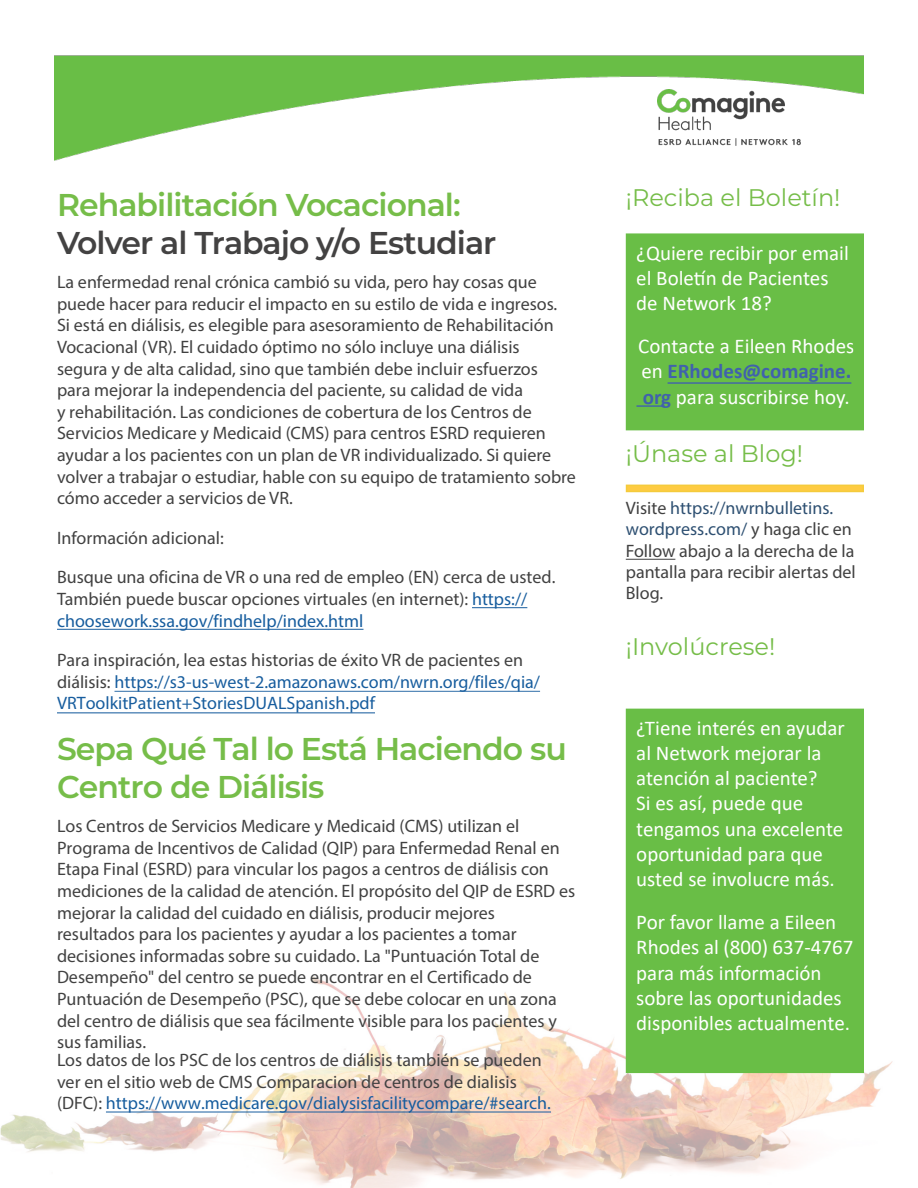
<style>
.page{position:relative;width:918px;height:1188px;background:#fff}
.page>*{position:absolute;margin:0;border:0;box-sizing:border-box;transform-origin:0 0}
.Body_Text{font:600 31.5px/37.8px "Montserrat";letter-spacing:-.03em;color:#434242}
.Body_Text-2{font:600 31.5px/37.8px "Montserrat";letter-spacing:-.03em;color:#76bd49}
.Sidebar_Header_1{font:24px "Montserrat";color:#76bd49}
.t1{font:21px/25.2px "Calibri";color:#fff}
.Body_Text-3{font:18px/21.6px "Myriad Pro";color:#414141}
.Body_Text-4{font:18px/21.6px "Myriad Pro";color:#175d9e}
.Sidebar_Header_1-2{font:18px/21.5px "Myriad Pro";color:#414141}
.s1{color:#76bd49}
.s2{color:#175d9e}
.s3{color:#414141}
.s4{font-weight:700;color:#4061ad}
.s5{color:#2e5072}
</style>
<div class="page">
<img style="left:54px;top:55px;width:810px;height:106px">
<img style="left:658px;top:89px;width:143px;height:58px">
<img style="left:0;top:970px;width:893px;height:218px">
<div style="left:626px;top:485px;width:238px;height:7px;background:#fecb42"></div>
<div style="left:631px;top:239px;width:228px;height:186px;background:#69be46"></div>
<hr style="left:636px;top:405px;width:29px;height:2px;background:#4061ad">
<div style="left:626px;top:233px;width:238px;height:197px;border:10px solid #69be46"></div>
<div style="left:631px;top:714px;width:228px;height:354px;background:#69be46"></div>
<div style="left:626px;top:709px;width:238px;height:364px;border:10px solid #69be46"></div>
<hr style="left:668px;top:382px;width:183px;height:2px;background:#4061ad">
<hr style="left:106px;top:1112px;width:445px;height:1px;background:#175d9e">
<hr style="left:472px;top:607px;width:55px;height:1px;background:#175d9e">
<hr style="left:57px;top:629px;width:307px;height:1px;background:#175d9e">
<hr style="left:115px;top:691px;width:425px;height:1px;background:#175d9e">
<hr style="left:57px;top:712px;width:318px;height:1px;background:#175d9e">
<hr style="left:626px;top:559px;width:49px;height:1px;background:#414141">
<p class="Body_Text" style="left:57px;top:184px;width:441px"><span class="s1">Rehabilitación Vocacional:<br></span>Volver al Trabajo y/o Estudiar</p>
<p class="Body_Text-3" style="left:57px;top:271px;width:520px">La enfermedad renal crónica cambió su vida, pero hay cosas que puede hacer para reducir el impacto en su estilo de vida e ingresos.<br>Si está en diálisis, es elegible para asesoramiento de Rehabilitación Vocacional (VR). El cuidado óptimo no sólo incluye una diálisis<br>segura y de alta calidad, sino que también debe incluir esfuerzos<br>para mejorar la independencia del paciente, su calidad de vida<br>y rehabilitación. Las condiciones de cobertura de los Centros de Servicios Medicare y Medicaid (CMS) para centros ESRD requieren ayudar a los pacientes con un plan de VR individualizado. Si quiere volver a trabajar o estudiar, hable con su equipo de tratamiento sobre cómo acceder a servicios de VR.</p>
<p class="Body_Text-3" style="left:57px;top:518px;width:500px;line-height:39.6px">Información adicional:<br>Busque una oficina de VR o una red de empleo (EN) cerca de usted.</p>
<p class="Body_Text-3" style="left:57px;top:588px;width:472px">También puede buscar opciones virtuales (en internet): <span class="s2">https:// choosework.ssa.gov/findhelp/index.html</span></p>
<p class="Body_Text-4" style="left:57px;top:649px;width:485px"><span class="s3">Para inspiración, lea estas historias de éxito VR de pacientes en diálisis:</span> https://s3-us-west-2.amazonaws.com/nwrn.org/files/qia/<br>VRToolkitPatient+StoriesDUALSpanish.pdf</p>
<p class="Body_Text-2" style="left:57px;top:729px;width:511px">Sepa Qué Tal lo Está Haciendo su<br>Centro de Diálisis</p>
<p class="Body_Text-3" style="left:57px;top:815px;width:520px">Los Centros de Servicios Medicare y Medicaid (CMS) utilizan el Programa de Incentivos de Calidad (QIP) para Enfermedad Renal en Etapa Final (ESRD) para vincular los pagos a centros de diálisis con mediciones de la calidad de atención. El propósito del QIP de ESRD es mejorar la calidad del cuidado en diálisis, producir mejores resultados para los pacientes y ayudar a los pacientes a tomar decisiones informadas sobre su cuidado. La "Puntuación Total de Desempeño" del centro se puede encontrar en el Certificado de Puntuación de Desempeño (PSC), que se debe colocar en una zona del centro de diálisis que sea fácilmente visible para los pacientes y sus familias.</p>
<p class="Body_Text-3" style="left:57px;top:1049px;width:496px">Los datos de los PSC de los centros de diálisis también se pueden ver en el sitio web de CMS Comparacion de centros de dialisis (DFC): <span class="s2">https://www.medicare.gov/dialysisfacilitycompare/#search.</span></p>
<p class="Sidebar_Header_1" style="left:626px;top:181px;width:216px">¡Reciba el Boletín!</p>
<p class="t1" style="left:636px;top:240px;width:214px">¿Quiere recibir por email el Boletín de Pacientes de Network 18?</p>
<p class="t1" style="left:638px;top:333px;width:218px">Contacte a Eileen Rhodes en <span class="s4">ERhodes@comagine. org</span> para suscribirse hoy.</p>
<p class="Sidebar_Header_1" style="left:626px;top:437px;width:179px">¡Únase al Blog!</p>
<p class="Sidebar_Header_1-2" style="left:626px;top:497px;width:232px">Visite <span class="s5">https://nwrnbulletins. wordpress.com/</span> y haga clic en<br>Follow abajo a la derecha de la pantalla para recibir alertas del<br>Blog.</p>
<p class="Sidebar_Header_1" style="left:626px;top:630px;width:151px">¡Involúcrese!</p>
<p class="t1" style="left:636px;top:715px;width:210px">¿Tiene interés en ayudar al Network mejorar la atención al paciente?<br>Si es así, puede que tengamos una excelente oportunidad para que usted se involucre más.</p>
<p class="t1" style="left:636px;top:909px;width:219px">Por favor llame a Eileen<br>Rhodes al (800) 637-4767 para más información sobre las oportunidades disponibles actualmente.</p>
</div>
